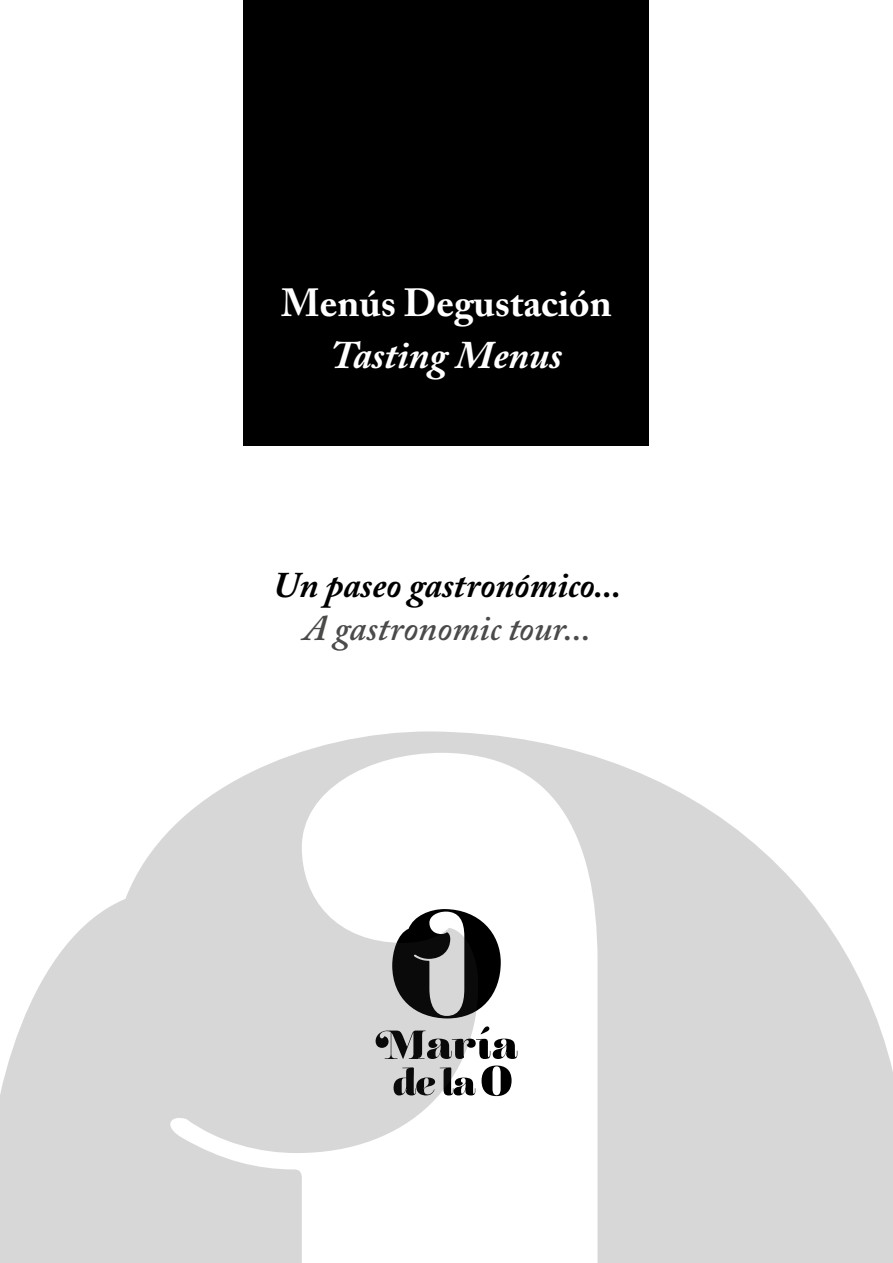
<style>
.page{position:relative;width:893px;height:1263px;background:#fff}
.page>*{position:absolute;margin:0;border:0;box-sizing:border-box;transform-origin:0 0}
.t1{font:700 39px "Adobe Caslon Pro";color:#fff}
.t2{font:italic 700 39px "Adobe Caslon Pro";color:#fff}
.t3{font:italic 700 36px "Adobe Caslon Pro";color:#000}
.t4{font:italic 600 36px "Adobe Caslon Pro";color:#4a4a49}
</style>
<div class="page">
<svg style="left:0;top:731px;width:893px;height:532px;fill:#d7d7d7"></svg>
<div style="left:244px;top:0;width:405px;height:446px;background:#000"></div>
<p class="t1" style="left:281px;top:279px;width:332px">Menús Degustación</p>
<p class="t2" style="left:331px;top:332px;width:233px">Tasting Menus</p>
<p class="t3" style="left:273px;top:563px;width:350px">Un paseo gastronómico...</p>
<p class="t4" style="left:303px;top:607px;width:289px">A gastronomic tour...</p>
</div>
